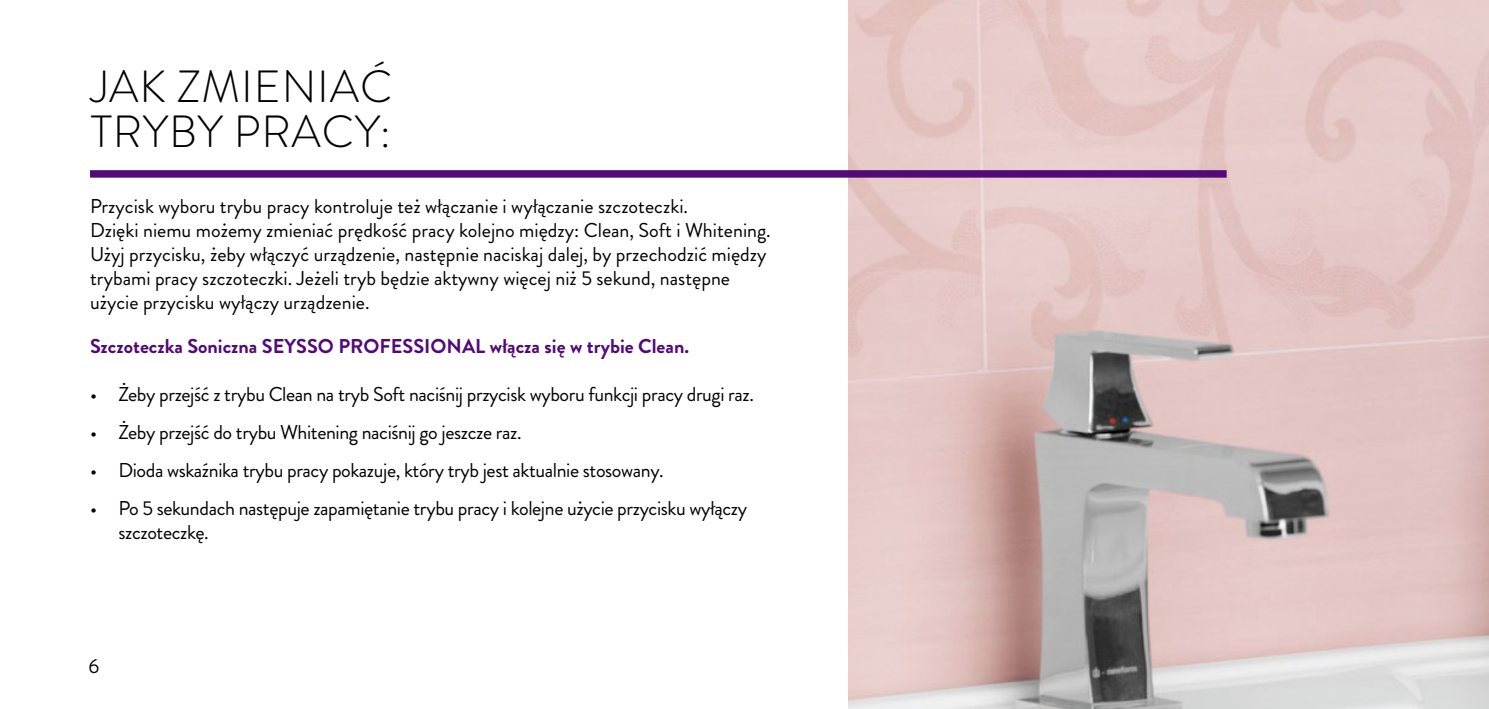
<style>
.page{position:relative;width:1489px;height:709px;background:#fff}
.page>*{position:absolute;margin:0;border:0;box-sizing:border-box;transform-origin:0 0}
.t1{font:300 45px/45px "Brandon Grotesque";letter-spacing:.02em;color:#000}
.t2{font:20px/24px "Brandon Grotesque";color:#000}
.t3{font:20px/24px "Brandon Grotesque";letter-spacing:-.02em;color:#000}
.t4{font:700 20px "Brandon Grotesque";color:#520a76}
</style>
<div class="page">
<img style="left:848px;top:0;width:640px;height:709px">
<div style="left:90px;top:170px;width:1136px;height:8px;background:#520a76"></div>
<h1 class="t1" style="left:91px;top:65px;width:303px">JAK ZMIENIAĆ<br>TRYBY PRACY:</h1>
<p class="t2" style="left:90px;top:194px;width:682px">Przycisk wyboru trybu pracy kontroluje też włączanie i wyłączanie szczoteczki.<br>Dzięki niemu możemy zmieniać prędkość pracy kolejno między: Clean, Soft i Whitening.<br>Użyj przycisku, żeby włączyć urządzenie, następnie naciskaj dalej, by przechodzić między trybami pracy szczoteczki. Jeżeli tryb będzie aktywny więcej niż 5 sekund, następne użycie przycisku wyłączy urządzenie.</p>
<p class="t4" style="left:90px;top:332px;width:600px">Szczoteczka Soniczna SEYSSO PROFESSIONAL włącza się w trybie Clean.</p>
<p class="t3" style="left:90px;top:382px;width:665px">• Żeby przejść z trybu Clean na tryb Soft naciśnij przycisk wyboru funkcji pracy drugi raz.</p>
<p class="t3" style="left:90px;top:420px;width:433px">• Żeby przejść do trybu Whitening naciśnij go jeszcze raz.</p>
<p class="t3" style="left:90px;top:458px;width:575px">• Dioda wskaźnika trybu pracy pokazuje, który tryb jest aktualnie stosowany.</p>
<p class="t3" style="left:118px;top:497px;width:630px;text-indent:-28px">• Po 5 sekundach następuje zapamiętanie trybu pracy i kolejne użycie przycisku wyłączy szczoteczkę.</p>
<p class="t2" style="left:89px;top:654px;width:12px">6</p>
</div>
